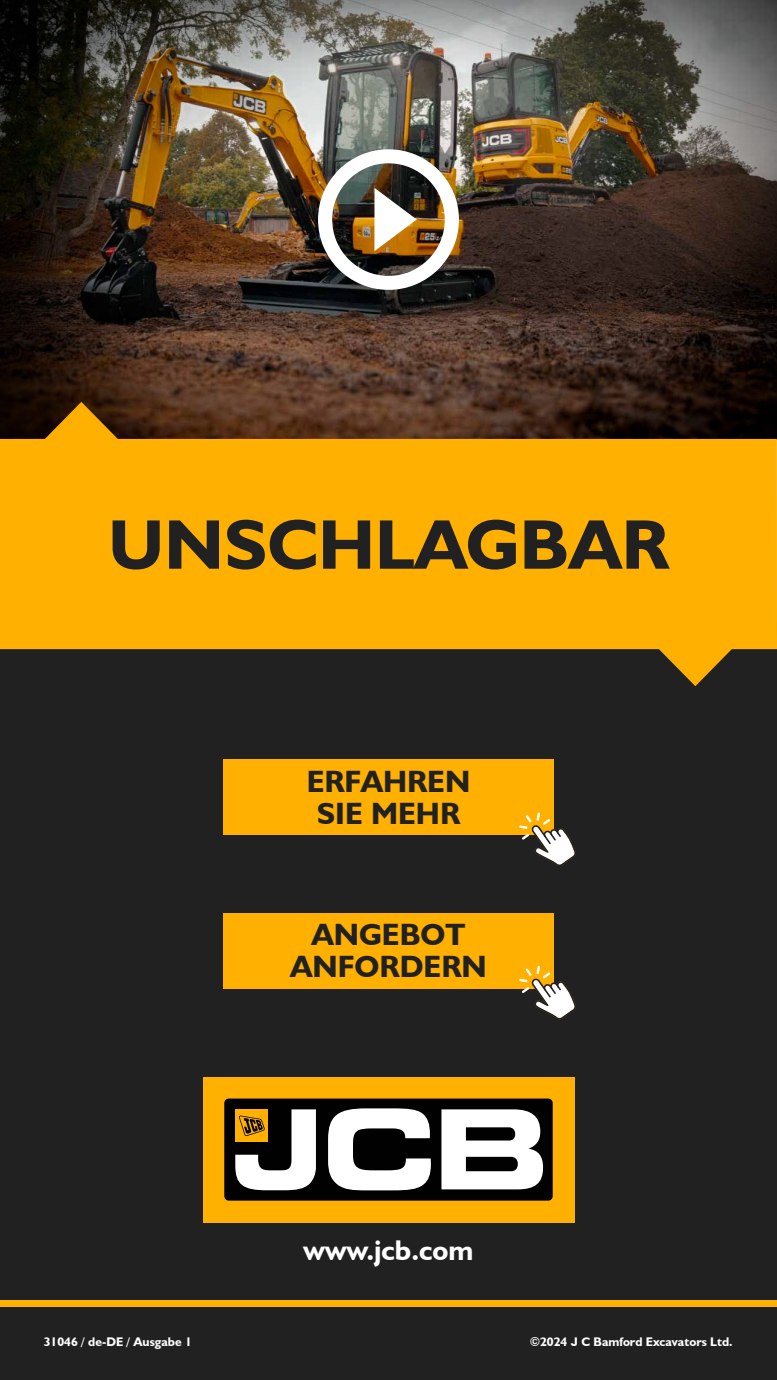
<style>
.page{position:relative;width:777px;height:1380px;background:#fff}
.page>*{position:absolute;margin:0;border:0;box-sizing:border-box;transform-origin:0 0}
.t1{font:700 70.62px "JCB Euro";color:#212121}
.t2{font:700 30.81px/32.5px "JCB Euro";color:#212121;text-align:center}
.t3{font:700 28.5px "JCB Euro";color:#fff}
.t4{font:700 12.5px "JCB Euro";color:#fff}
</style>
<div class="page">
<div style="left:0;top:622px;width:776px;height:758px;background:#212121"></div>
<img style="left:0;top:0;width:776px;height:402px">
<img style="left:318px;top:149px;width:140px;height:141px">
<div style="left:0;top:1300px;width:776px;height:7px;background:#ffb000"></div>
<div style="left:203px;top:1077px;width:371px;height:145px;background:#ffb000"></div>
<div style="left:224px;top:1099px;width:328px;height:102px;background:#000100;border-radius:5px"></div>
<svg style="left:328px;top:1108px;width:102px;height:82px"></svg>
<svg style="left:441px;top:1109px;width:102px;height:80px"></svg>
<svg style="left:235px;top:1109px;width:81px;height:81px"></svg>
<svg style="left:0;top:402px;width:776px;height:284px;background:#cb8c06"></svg>
<div style="left:223px;top:913px;width:330px;height:76px;background:#ffb000"></div>
<div style="left:223px;top:759px;width:330px;height:76px;background:#ffb000"></div>
<svg style="left:519px;top:966px;width:57px;height:54px"></svg>
<svg style="left:519px;top:813px;width:57px;height:53px"></svg>
<h1 class="t1" style="left:108px;top:501px;width:562px">UNSCHLAGBAR</h1>
<h2 class="t2" style="left:306px;top:764px;width:165px">ERFAHREN<br>SIE MEHR</h2>
<h2 class="t2" style="left:290px;top:918px;width:198px">ANGEBOT<br>ANFORDERN</h2>
<h3 class="t3" style="left:303px;top:1232px;width:171px">www.jcb.com</h3>
<p class="t4" style="left:44px;top:1334px;width:150px">31046 / de‑DE / Ausgabe 1</p>
<p class="t4" style="left:529px;top:1334px;width:204px">©2024 J C Bamford Excavators Ltd.</p>
</div>
